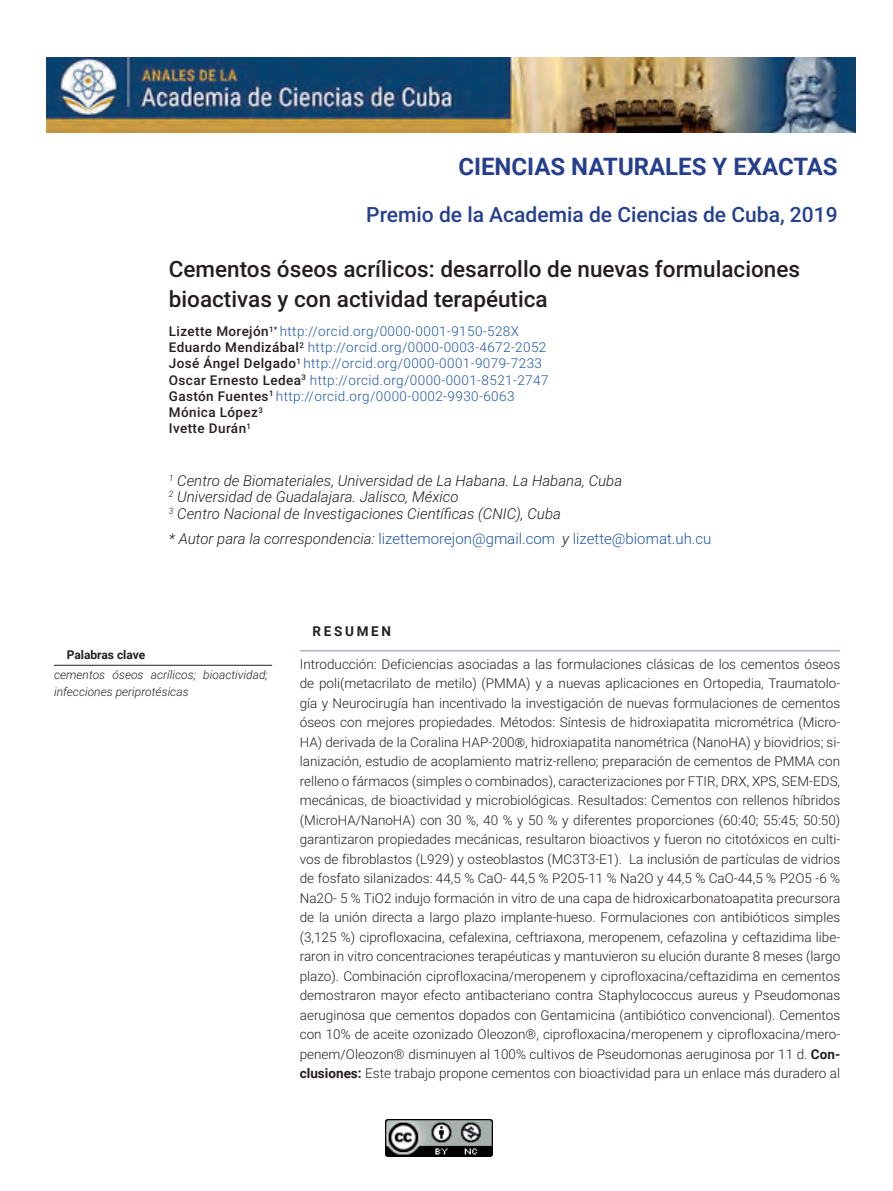
<style>
.page{position:relative;width:893px;height:1191px;background:#fff}
.page>*{position:absolute;margin:0;border:0;box-sizing:border-box;transform-origin:0 0}
.t1{font:700 24px "Roboto";color:#253f8e}
.t2{font:500 22.5px/30px "Roboto";color:#231f20}
.t3{font:500 21px "Roboto";color:#253f8e}
.t4{font:italic 300 15px/16.5px "Roboto";color:#231f20}
.t5{font:300 15px "Roboto";color:#1e56a6}
.t6{font:300 13.5px/19.5px "Roboto";color:#231f20;text-align:justify}
.t7{font:300 13.5px/16.2px "Roboto";letter-spacing:.03em;color:#1e56a6}
.t8{font:700 13.5px "Roboto";letter-spacing:.2em;color:#231f20}
.t9{font:italic 300 12px/16.5px "Roboto";color:#231f20}
.t10{font:700 12px "Roboto";color:#231f20}
.s1{font-weight:500;color:#231f20}
.s2{font-style:italic;color:#231f20}
.s3{font-weight:700}
</style>
<div class="page">
<img style="left:386px;top:1119px;width:106px;height:37px">
<img style="left:47px;top:57px;width:808px;height:75px">
<hr style="left:300px;top:650px;width:540px;height:1px;background:#afb0d2">
<hr style="left:54px;top:665px;width:218px;height:1px;background:#231f20">
<h1 class="t1" style="left:458px;top:150px;width:381px">CIENCIAS NATURALES Y EXACTAS</h1>
<h3 class="t3" style="left:366px;top:199px;width:473px">Premio de la Academia de Ciencias de Cuba, 2019</h3>
<h2 class="t2" style="left:169px;top:256px;width:633px">Cementos óseos acrílicos: desarrollo de nuevas formulaciones bioactivas y con actividad terapéutica</h2>
<p class="t7" style="left:169px;top:323px;width:381px"><span class="s1">Lizette Morejón</span><sup>1*</sup> http://orcid.org/0000-0001-9150-528X <span class="s1">Eduardo Mendizábal</span><sup>2</sup> http://orcid.org/0000-0003-4672-2052<br><span class="s1">José Ángel Delgado</span><sup>1</sup> http://orcid.org/0000-0001-9079-7233<br><span class="s1">Oscar Ernesto Ledea</span><sup>3</sup> http://orcid.org/0000-0001-8521-2747<br><span class="s1">Gastón Fuentes</span><sup>1</sup> http://orcid.org/0000-0002-9930-6063<br><span class="s1">Mónica López</span><sup>3<br></sup><span class="s1">Ivette Durán</span><sup>1</sup></p>
<p class="t4" style="left:169px;top:472px;width:455px"><sup>1</sup> Centro de Biomateriales, Universidad de La Habana. La Habana, Cuba<br><sup>2</sup> Universidad de Guadalajara. Jalisco, México<br><sup>3</sup> Centro Nacional de Investigaciones Científicas (CNIC), Cuba</p>
<p class="t5" style="left:169px;top:529px;width:544px"><span class="s2">* Autor para la correspondencia:</span> lizettemorejon@gmail.com <span class="s2">y</span> lizette@biomat.uh.cu</p>
<p class="t10" style="left:67px;top:646px;width:80px">Palabras clave</p>
<p class="t9" style="left:54px;top:667px;width:215px">cementos óseos acrílicos; bioactividad; infecciones periprotésicas</p>
<p class="t8" style="left:313px;top:622px;width:80px">RESUMEN</p>
<p class="t6" style="left:300px;top:654px;width:542px">Introducción: Deficiencias asociadas a las formulaciones clásicas de los cementos óseos de poli(metacrilato de metilo) (PMMA) y a nuevas aplicaciones en Ortopedia, Traumatolo&shy;gía y Neurocirugía han incentivado la investigación de nuevas formulaciones de cementos óseos con mejores propiedades. Métodos: Síntesis de hidroxiapatita micrométrica (Micro-HA) derivada de la Coralina HAP-200 , hidroxiapatita nanométrica (NanoHA) y biovidrios; si&shy;lanización, estudio de acoplamiento matriz-relleno; preparación de cementos de PMMA con relleno o fármacos (simples o combinados), caracterizaciones por FTIR, DRX, XPS, SEM-EDS, mecánicas, de bioactividad y microbiológicas. Resultados: Cementos con rellenos híbridos (MicroHA/NanoHA) con 30 %, 40 % y 50 % y diferentes proporciones (60:40; 55:45; 50:50) garantizaron propiedades mecánicas, resultaron bioactivos y fueron no citotóxicos en culti&shy;vos de fibroblastos (L929) y osteoblastos (MC3T3-E1). La inclusión de partículas de vidrios de fosfato silanizados: 44,5 % CaO- 44,5 % P2O5-11 % Na2O y 44,5 % CaO-44,5 % P2O5 -6 % Na2O- 5 % TiO2 indujo formación in vitro de una capa de hidroxicarbonatoapatita precursora de la unión directa a largo plazo implante-hueso. Formulaciones con antibióticos simples (3,125 %) ciprofloxacina, cefalexina, ceftriaxona, meropenem, cefazolina y ceftazidima libe&shy;raron in vitro concentraciones terapéuticas y mantuvieron su elución durante 8 meses (largo plazo). Combinación ciprofloxacina/meropenem y ciprofloxacina/ceftazidima en cementos demostraron mayor efecto antibacteriano contra Staphylococcus aureus y Pseudomonas aeruginosa que cementos dopados con Gentamicina (antibiótico convencional). Cementos con 10% de aceite ozonizado Oleozon®, ciprofloxacina/meropenem y ciprofloxacina/mero&shy;penem/Oleozon® disminuyen al 100% cultivos de Pseudomonas aeruginosa por 11 d. <span class="s3">Con&shy;clusiones:</span> Este trabajo propone cementos con bioactividad para un enlace más duradero al</p>
</div>
